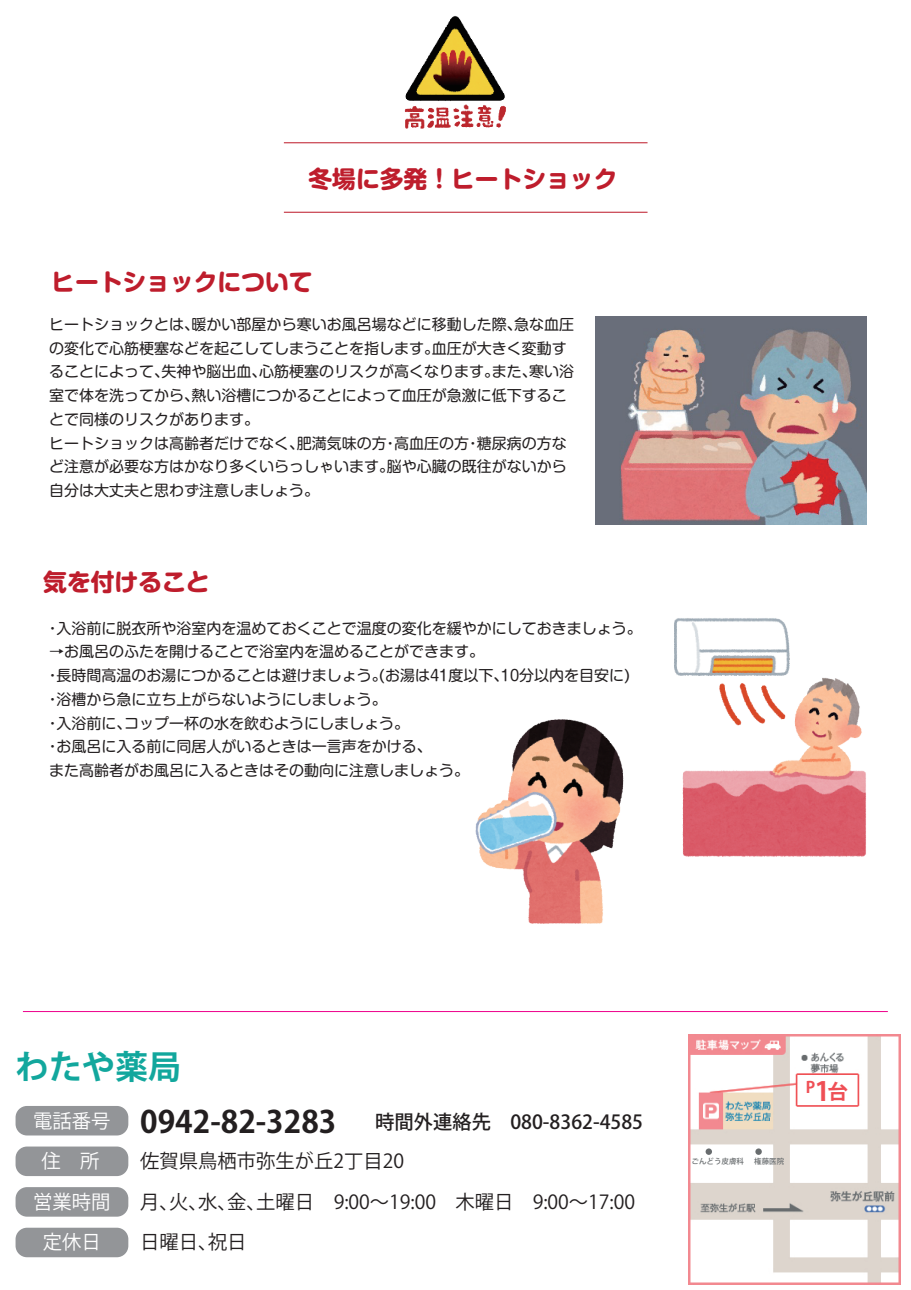
<style>
.page{position:relative;width:911px;height:1290px;background:#fff}
.page>*{position:absolute;margin:0;border:0;box-sizing:border-box;transform-origin:0 0}
.t1{font:700 33.12px "Koz Go Pr 6 N";color:#12a79d}
.t2{font:700 23.75px "Shin M Go Pro";color:#be1d2c}
.t3{font:19.38px/40.6px "Koz Go Pr 6 N";color:#231f20}
.t4{font:500 19.38px "Koz Go Pr 6 N";color:#231f20}
.t5{font:19.38px/40.6px "Koz Go Pr 6 N";color:#fff;text-align:center}
.t6{font:700 15.75px "Koz Go Pr 6 N";color:#ef4f55}
.t7{font:15px/23.8px "Shin M Go Pro";color:#231f20}
.t8{font:500 7.5px "Koz Go Pr 6 N";color:#686c6e}
.s1{font-weight:400;color:#fff}
.s2{font-weight:700;font-size:30.62px}
.s3{font-size:26.38px}
.s4{font-size:20.25px}
</style>
<div class="page">
<div style="left:16px;top:1106px;width:112px;height:29px;background:#939598;border-radius:11px"></div>
<div style="left:16px;top:1146px;width:112px;height:30px;background:#939598;border-radius:11px"></div>
<div style="left:16px;top:1187px;width:112px;height:29px;background:#939598;border-radius:11px"></div>
<div style="left:16px;top:1227px;width:112px;height:30px;background:#939598;border-radius:11px"></div>
<img style="left:688px;top:1034px;width:213px;height:250px">
<div style="left:693px;top:1146px;width:76px;height:34px;background:#fff"></div>
<hr style="left:23px;top:1011px;width:865px;height:1px;background:#ed028c">
<div style="left:800px;top:1076px;width:54px;height:27px;background:#fff"></div>
<div style="left:755px;top:1148px;width:7px;height:7px;background:#686c6e;border-radius:50%"></div>
<div style="left:705px;top:1148px;width:7px;height:7px;background:#686c6e;border-radius:50%"></div>
<hr style="left:284px;top:142px;width:363px;height:1px;background:#be1d2c">
<hr style="left:284px;top:212px;width:363px;height:1px;background:#be1d2c">
<img style="left:404px;top:16px;width:102px;height:113px">
<img style="left:596px;top:317px;width:270px;height:207px">
<img style="left:674px;top:618px;width:192px;height:239px">
<img style="left:475px;top:719px;width:149px;height:205px">
<h2 class="t2" style="left:308px;top:160px;width:310px">冬場に多発！ヒートショック</h2>
<h2 class="t2" style="left:51px;top:263px;width:263px">ヒートショックについて</h2>
<p class="t7" style="left:49px;top:311px;width:526px">ヒートショックとは、暖かい部屋から寒いお風呂場などに移動した際、急な血圧の変化で心筋梗塞などを起こしてしまうことを指します。血圧が大きく変動することによって、失神や脳出血、心筋梗塞のリスクが高くなります。また、寒い浴室で体を洗ってから、熱い浴槽につかることによって血圧が急激に低下することで同様のリスクがあります。<br>ヒートショックは高齢者だけでなく、肥満気味の方・高血圧の方・糖尿病の方など注意が必要な方はかなり多くいらっしゃいます。脳や心臓の既往がないから自分は大丈夫と思わず注意しましょう。</p>
<h2 class="t2" style="left:43px;top:563px;width:168px">気を付けること</h2>
<p class="t7" style="left:45px;top:614px;width:598px">・入浴前に脱衣所や浴室内を温めておくことで温度の変化を緩やかにしておきましょう。</p>
<p class="t7" style="left:45px;top:638px;width:586px">→お風呂のふたを開けることで浴室内を温めることができます。<br>・長時間高温のお湯につかることは避けましょう。(お湯は41度以下、10分以内を目安に)・浴槽から急に立ち上がらないようにしましょう。<br>・入浴前に、コップ一杯の水を飲むようにしましょう。<br>・お風呂に入る前に同居人がいるときは一言声をかける、<br>また高齢者がお風呂に入るときはその動向に注意しましょう。</p>
<h1 class="t1" style="left:16px;top:1048px;width:167px">わたや薬局</h1>
<p class="t4" style="left:33px;top:1111px;width:611px"><span class="s1">電話番号</span> <span class="s2">0942-82-3283</span>　　時間外連絡先　080-8362-4585</p>
<p class="t5" style="left:41px;top:1141px;width:59px">住　所</p>
<p class="t3" style="left:140px;top:1141px;width:265px">佐賀県鳥栖市弥生が丘2丁目20</p>
<p class="t5" style="left:33px;top:1182px;width:79px">営業時間定休日</p>
<p class="t3" style="left:140px;top:1182px;width:496px">月、火、水、金、土曜日　9:00～19:00　木曜日　9:00～17:00日曜日、祝日</p>
<p class="t8" style="left:691px;top:1157px;width:54px">ごんどう皮膚科</p>
<p class="t8" style="left:754px;top:1157px;width:31px">権藤医院</p>
<p class="t6" style="left:806px;top:1078px;width:44px">P<span class="s3">1</span><span class="s4">台</span></p>
</div>
